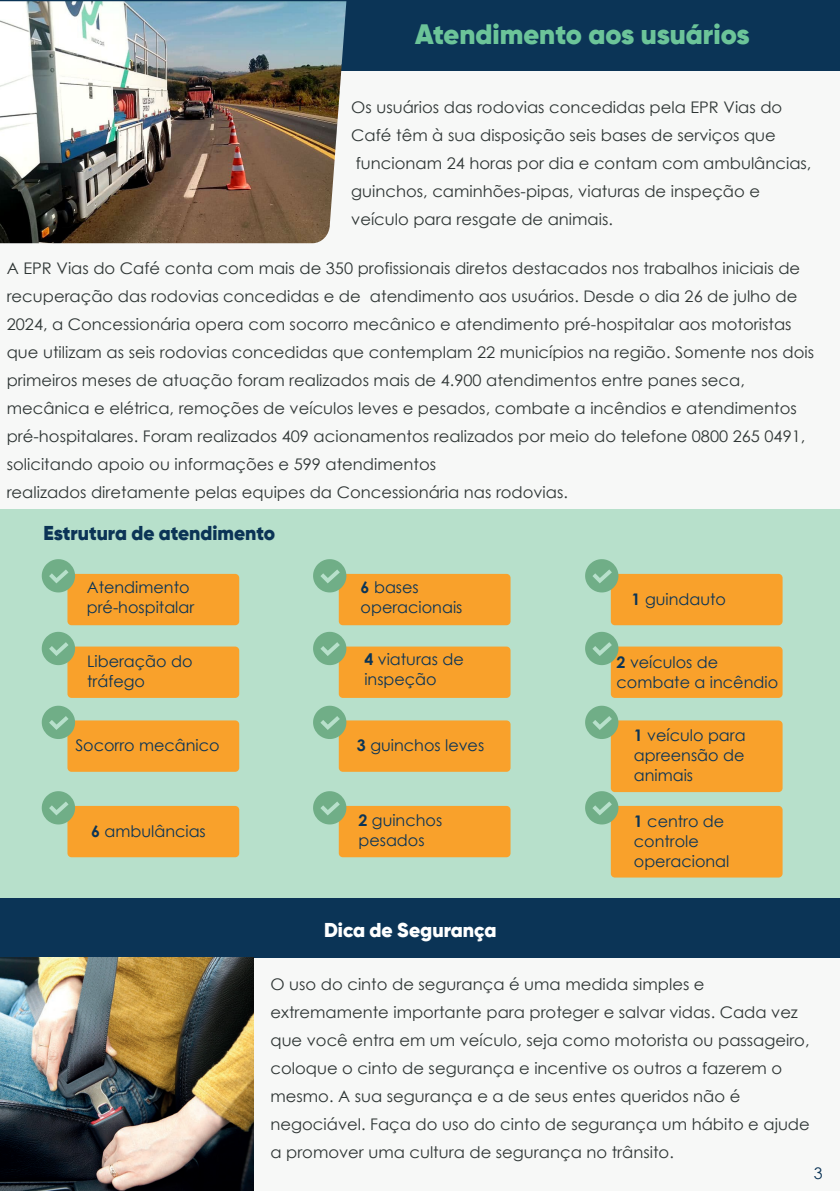
<style>
.page{position:relative;width:840px;height:1191px;background:#fff}
.page>*{position:absolute;margin:0;border:0;box-sizing:border-box;transform-origin:0 0}
.t1{font:900 28px "Gilroy";color:#6cc499}
.t2{font:900 20px "Gilroy";color:#0b3456}
.t3{font:900 20px "Gilroy";color:#fff}
.t4{font:16px/28px "Century Gothic";color:#2e3534}
.t5{font:16px/20px "Century Gothic";color:#0b3456}
.s1{font-weight:700}
</style>
<div class="page">
<div style="left:0;top:0;width:839px;height:1191px;background:#f7f8f7"></div>
<div style="left:0;top:508px;width:839px;height:392px;background:#b7e0cb"></div>
<div style="left:0;top:898px;width:839px;height:59px;background:#0b3456"></div>
<div style="left:0;top:0;width:839px;height:71px;background:#0b3456"></div>
<img style="left:0;top:1px;width:346px;height:242px">
<div style="left:67px;top:574px;width:172px;height:51px;background:#f9a12b;border-radius:4px"></div>
<svg style="left:42px;top:559px;width:33px;height:33px"></svg>
<div style="left:67px;top:646px;width:172px;height:52px;background:#f9a12b;border-radius:4px"></div>
<svg style="left:42px;top:632px;width:33px;height:33px"></svg>
<div style="left:338px;top:806px;width:172px;height:51px;background:#f9a12b;border-radius:4px"></div>
<svg style="left:313px;top:791px;width:33px;height:33px"></svg>
<div style="left:610px;top:574px;width:172px;height:51px;background:#f9a12b;border-radius:4px"></div>
<svg style="left:585px;top:559px;width:33px;height:33px"></svg>
<div style="left:338px;top:720px;width:172px;height:52px;background:#f9a12b;border-radius:4px"></div>
<svg style="left:313px;top:705px;width:33px;height:34px"></svg>
<div style="left:338px;top:574px;width:172px;height:51px;background:#f9a12b;border-radius:4px"></div>
<svg style="left:313px;top:559px;width:33px;height:33px"></svg>
<div style="left:338px;top:646px;width:172px;height:52px;background:#f9a12b;border-radius:4px"></div>
<svg style="left:313px;top:632px;width:33px;height:33px"></svg>
<div style="left:67px;top:806px;width:172px;height:51px;background:#f9a12b;border-radius:4px"></div>
<svg style="left:42px;top:791px;width:33px;height:33px"></svg>
<div style="left:67px;top:720px;width:172px;height:52px;background:#f9a12b;border-radius:4px"></div>
<svg style="left:42px;top:705px;width:33px;height:34px"></svg>
<div style="left:610px;top:720px;width:172px;height:72px;background:#f9a12b;border-radius:4px"></div>
<svg style="left:585px;top:705px;width:33px;height:34px"></svg>
<div style="left:610px;top:806px;width:172px;height:71px;background:#f9a12b;border-radius:4px"></div>
<svg style="left:585px;top:791px;width:33px;height:33px"></svg>
<div style="left:610px;top:646px;width:172px;height:52px;background:#f9a12b;border-radius:4px"></div>
<svg style="left:585px;top:632px;width:33px;height:33px"></svg>
<img style="left:0;top:957px;width:253px;height:234px">
<h1 class="t1" style="left:415px;top:17px;width:336px">Atendimento aos usuários</h1>
<p class="t4" style="left:351px;top:93px;width:461px">Os usuários das rodovias concedidas pela EPR Vias do Café têm à sua disposição seis bases de serviços que funcionam 24 horas por dia e contam com ambulâncias, guinchos, caminhões-pipas, viaturas de inspeção e veículo para resgate de animais.</p>
<p class="t4" style="left:7px;top:254px;width:808px">A EPR Vias do Café conta com mais de 350 profissionais diretos destacados nos trabalhos iniciais de recuperação das rodovias concedidas e de atendimento aos usuários. Desde o dia 26 de julho de 2024, a Concessionária opera com socorro mecânico e atendimento pré-hospitalar aos motoristas que utilizam as seis rodovias concedidas que contemplam 22 municípios na região. Somente nos dois primeiros meses de atuação foram realizados mais de 4.900 atendimentos entre panes seca, mecânica e elétrica, remoções de veículos leves e pesados, combate a incêndios e atendimentos pré-hospitalares. Foram realizados 409 acionamentos realizados por meio do telefone 0800 265 0491, solicitando apoio ou informações e 599 atendimentos<br>realizados diretamente pelas equipes da Concessionária nas rodovias.</p>
<p class="t2" style="left:43px;top:520px;width:233px">Estrutura de atendimento</p>
<p class="t5" style="left:87px;top:577px;width:109px">Atendimento pré-hospitalar</p>
<p class="t5" style="left:87px;top:650px;width:107px">Liberação do tráfego</p>
<p class="t5" style="left:360px;top:577px;width:103px"><span class="s1">6</span> bases operacionais</p>
<p class="t5" style="left:364px;top:649px;width:101px"><span class="s1">4</span> viaturas de inspeção</p>
<p class="t5" style="left:631px;top:589px;width:96px"><span class="s1">1</span> guindauto</p>
<p class="t5" style="left:616px;top:652px;width:163px"><span class="s1">2</span> veículos de combate a incêndio</p>
<p class="t5" style="left:75px;top:734px;width:146px">Socorro mecânico</p>
<p class="t5" style="left:633px;top:725px;width:113px;text-align:justify"><span class="s1">1</span> veículo para apreensão de animais</p>
<p class="t5" style="left:633px;top:810px;width:97px"><span class="s1">1</span> centro de controle operacional</p>
<p class="t5" style="left:357px;top:735px;width:129px"><span class="s1">3</span> guinchos leves</p>
<p class="t5" style="left:358px;top:810px;width:85px"><span class="s1">2</span> guinchos pesados</p>
<p class="t5" style="left:91px;top:821px;width:116px"><span class="s1">6</span> ambulâncias</p>
<p class="t3" style="left:324px;top:917px;width:174px">Dica de Segurança</p>
<p class="t4" style="left:270px;top:970px;width:540px">O uso do cinto de segurança é uma medida simples e extremamente importante para proteger e salvar vidas. Cada vez que você entra em um veículo, seja como motorista ou passageiro, coloque o cinto de segurança e incentive os outros a fazerem o mesmo. A sua segurança e a de seus entes queridos não é negociável. Faça do uso do cinto de segurança um hábito e ajude a promover uma cultura de segurança no trânsito.</p>
<p class="t5" style="left:813px;top:1162px;width:10px">3</p>
</div>
